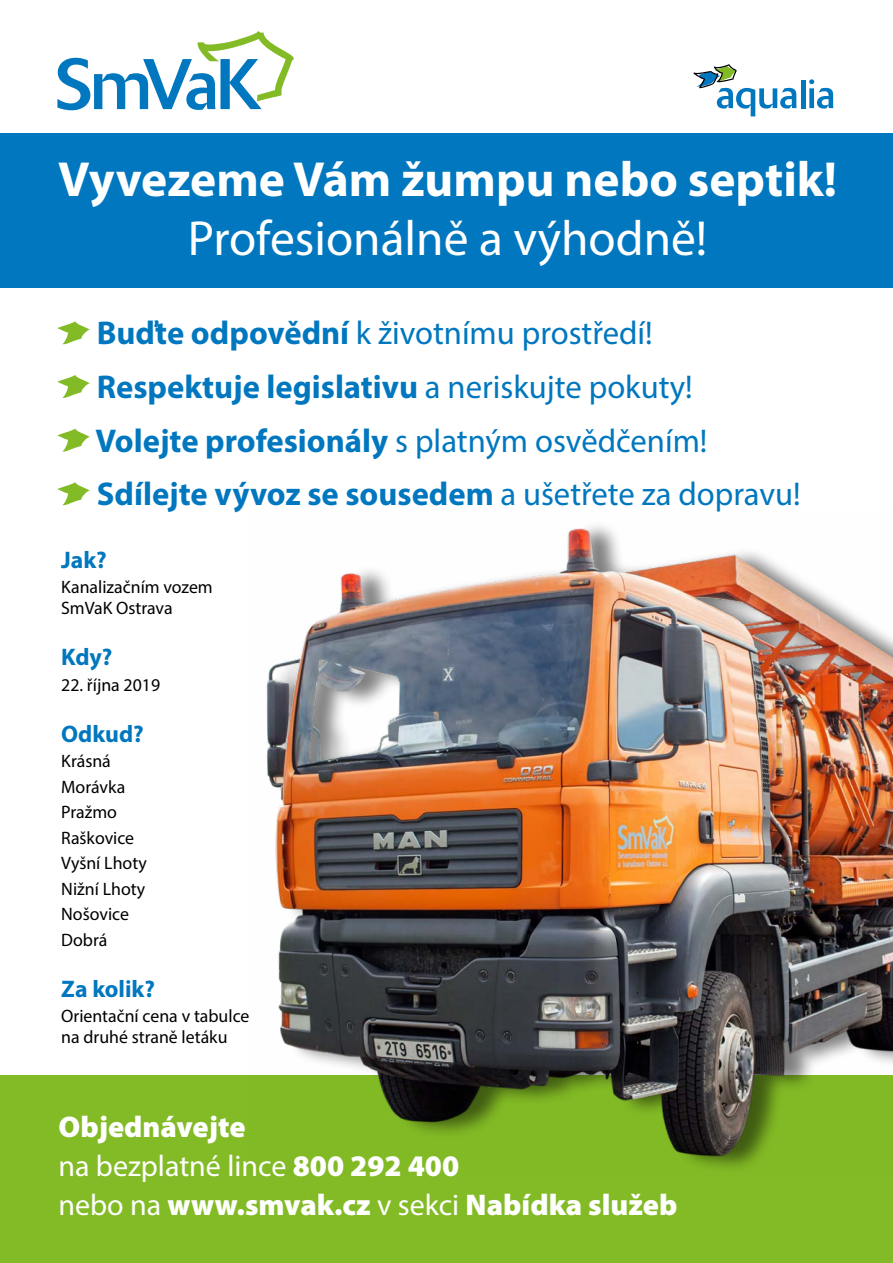
<style>
.page{position:relative;width:893px;height:1263px;background:#fff}
.page>*{position:absolute;margin:0;border:0;box-sizing:border-box;transform-origin:0 0}
.t1{font:700 49.5px "Myriad Pro";color:#fff}
.t2{font:49.5px "Myriad Pro";color:#fff}
.t3{font:700 33px/53.7px "Myriad Pro";color:#0077be}
.t4{font:900 30px/39px "Myriad Pro";color:#fff}
.t5{font:700 24px "Myriad Pro";color:#0077be}
.t6{font:18px/25.5px "Myriad Pro";color:#000}
.s1{font-weight:400}
</style>
<div class="page">
<svg style="left:57px;top:31px;width:237px;height:79px"></svg>
<hr style="left:801px;top:80px;width:4px;height:28px;background:#0077be">
<svg style="left:809px;top:79px;width:24px;height:30px"></svg>
<svg style="left:693px;top:64px;width:104px;height:52px"></svg>
<div style="left:0;top:133px;width:893px;height:154px;background:#0077be"></div>
<div style="left:0;top:1076px;width:893px;height:187px;background:#83bb26"></div>
<svg style="left:57px;top:321px;width:33px;height:24px"></svg>
<svg style="left:57px;top:375px;width:33px;height:23px"></svg>
<svg style="left:57px;top:428px;width:33px;height:24px"></svg>
<svg style="left:57px;top:482px;width:33px;height:24px"></svg>
<img style="left:250px;top:526px;width:643px;height:642px">
<h1 class="t1" style="left:58px;top:147px;width:780px">Vyvezeme Vám žumpu nebo septik!</h1>
<h1 class="t2" style="left:188px;top:208px;width:521px">Profesionálně a výhodně!</h1>
<p class="t3" style="left:96px;top:305px;width:707px">Buďte odpovědní <span class="s1">k životnímu prostředí!<br></span>Respektuje legislativu <span class="s1">a neriskujte pokuty!<br></span>Volejte profesionály <span class="s1">s platným osvědčením!<br></span>Sdílejte vývoz se sousedem <span class="s1">a ušetřete za dopravu!</span></p>
<p class="t5" style="left:61px;top:544px;width:47px">Jak?</p>
<p class="t6" style="left:61px;top:576px;width:153px;line-height:21px">Kanalizačním vozem<br>SmVaK Ostrava</p>
<p class="t5" style="left:61px;top:641px;width:53px">Kdy?</p>
<p class="t6" style="left:61px;top:671px;width:100px">22. října 2019</p>
<p class="t5" style="left:61px;top:718px;width:84px">Odkud?</p>
<p class="t6" style="left:61px;top:748px;width:87px">Krásná<br>Morávka<br>Pražmo<br>Raškovice<br>Vyšní Lhoty<br>Nižní Lhoty<br>Nošovice<br>Dobrá</p>
<p class="t5" style="left:61px;top:973px;width:95px">Za kolik?</p>
<p class="t6" style="left:61px;top:1005px;width:190px;line-height:21px">Orientační cena v tabulce na druhé straně letáku</p>
<p class="t4" style="left:58px;top:1106px;width:620px">Objednávejte<br><span class="s1">na bezplatné lince</span> 800 292 400<br><span class="s1">nebo na</span> www.smvak.cz <span class="s1">v sekci</span> Nabídka služeb</p>
</div>
